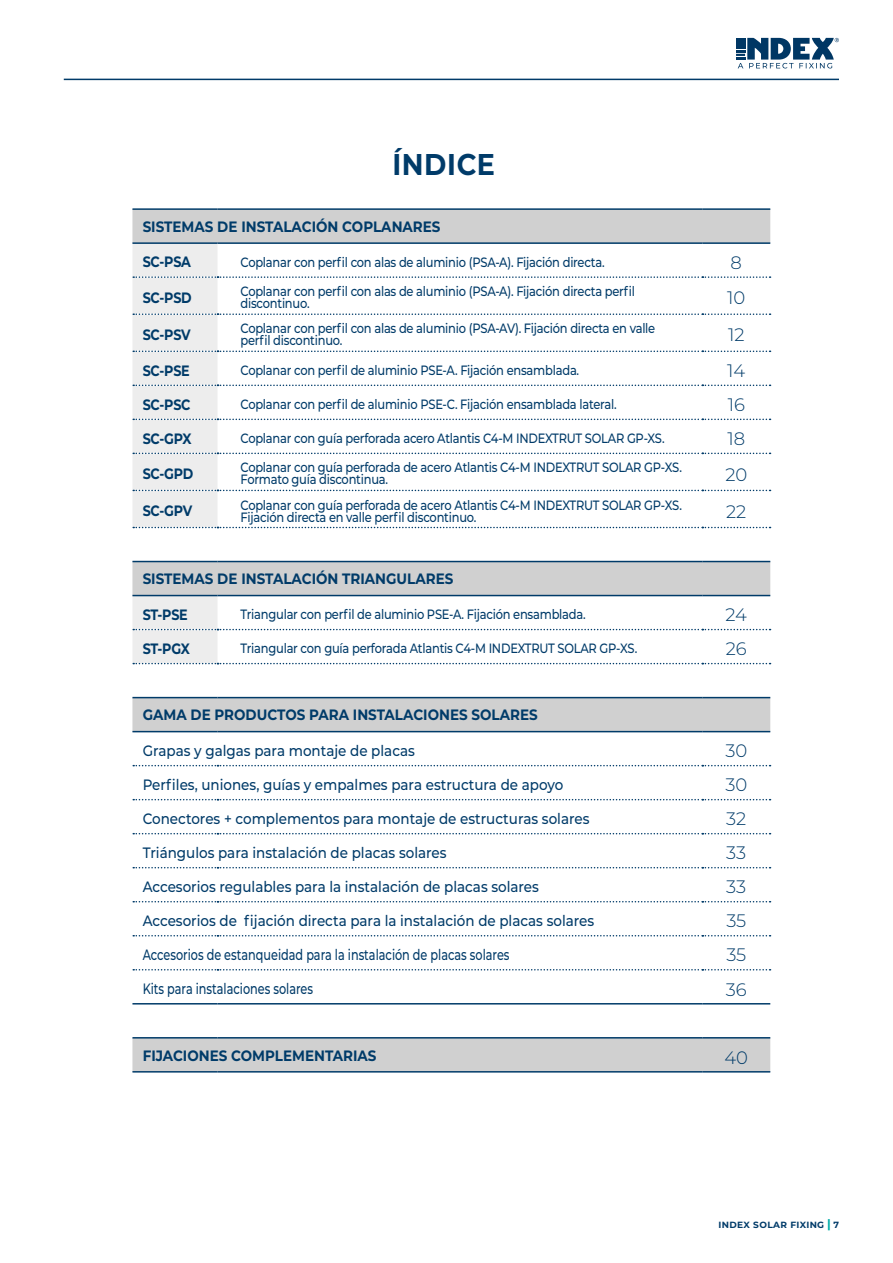
<style>
.page{position:relative;width:893px;height:1263px;background:#fff}
.page>*{position:absolute;margin:0;border:0;box-sizing:border-box;transform-origin:0 0}
.t1{font:700 30px "Montserrat";letter-spacing:.025em;color:#003b69;scale:.9 1}
.t2{font:300 18px "Montserrat";color:#003b69}
.t3{font:500 15px "Montserrat";color:#003b69;scale:.9 1}
.t4{font:700 15px "Montserrat";color:#003b69;scale:.9 1}
.t5{font:500 15px "Montserrat";color:#003b69;scale:.75 1}
.t6{font:700 15px "Montserrat";color:#003b69;scale:.85 1}
.t7{font:500 13.5px/12px "Montserrat";letter-spacing:-.02em;color:#003b69;scale:.85 1}
.t8{font:700 9px "Montserrat";letter-spacing:.04em;color:#003b69}
.s1{font-size:12px;color:#00aca9}
</style>
<div class="page">
<svg style="left:736px;top:38px;width:103px;height:30px"></svg>
<hr style="left:64px;top:79px;width:775px;height:1px;background:#003b69">
<svg style="left:132px;top:210px;width:638px;height:861px"></svg>
<hr style="left:132px;top:1003px;width:85px;height:1px;background:#003b69">
<hr style="left:217px;top:1003px;width:485px;height:1px;background:#003b69">
<hr style="left:702px;top:1003px;width:68px;height:1px;background:#003b69">
<hr style="left:132px;top:1037px;width:85px;height:1px;background:#003b69">
<hr style="left:217px;top:1037px;width:485px;height:1px;background:#003b69">
<hr style="left:702px;top:1037px;width:68px;height:1px;background:#003b69">
<hr style="left:132px;top:1071px;width:85px;height:1px;background:#003b69">
<hr style="left:217px;top:1071px;width:485px;height:1px;background:#003b69">
<hr style="left:702px;top:1071px;width:68px;height:1px;background:#003b69">
<hr style="left:132px;top:208px;width:85px;height:2px;background:#003b69">
<hr style="left:217px;top:208px;width:485px;height:2px;background:#003b69">
<hr style="left:702px;top:208px;width:68px;height:2px;background:#003b69">
<hr style="left:132px;top:242px;width:85px;height:2px;background:#003b69">
<hr style="left:217px;top:242px;width:485px;height:2px;background:#003b69">
<hr style="left:702px;top:242px;width:68px;height:2px;background:#003b69">
<hr style="left:132px;top:697px;width:85px;height:1px;background:#003b69">
<hr style="left:217px;top:697px;width:485px;height:1px;background:#003b69">
<hr style="left:702px;top:697px;width:68px;height:1px;background:#003b69">
<hr style="left:132px;top:731px;width:85px;height:1px;background:#003b69">
<hr style="left:217px;top:731px;width:485px;height:1px;background:#003b69">
<hr style="left:702px;top:731px;width:68px;height:1px;background:#003b69">
<svg style="left:133px;top:765px;width:637px;height:1px"></svg>
<svg style="left:133px;top:799px;width:637px;height:1px"></svg>
<svg style="left:133px;top:833px;width:637px;height:1px"></svg>
<svg style="left:133px;top:867px;width:637px;height:1px"></svg>
<svg style="left:133px;top:901px;width:637px;height:1px"></svg>
<svg style="left:133px;top:935px;width:637px;height:1px"></svg>
<svg style="left:133px;top:969px;width:637px;height:1px"></svg>
<svg style="left:132px;top:243px;width:638px;height:421px"></svg>
<h1 class="t1" style="left:392px;top:142px;width:116px">ÍNDICE</h1>
<p class="t4" style="left:143px;top:216px;width:332px">SISTEMAS DE INSTALACIÓN COPLANARES</p>
<p class="t6" style="left:143px;top:251px;width:58px">SC-PSA</p>
<p class="t7" style="left:240px;top:255px;width:430px">Coplanar con perfil con alas de aluminio (PSA-A). Fijación directa.</p>
<h2 class="t2" style="left:731px;top:250px;width:13px">8</h2>
<p class="t6" style="left:143px;top:287px;width:59px">SC-PSD</p>
<p class="t7" style="left:240px;top:285px;width:466px">Coplanar con perfil con alas de aluminio (PSA-A). Fijación directa perfil discontinuo.</p>
<h2 class="t2" style="left:727px;top:286px;width:20px">10</h2>
<p class="t6" style="left:143px;top:324px;width:58px">SC-PSV</p>
<p class="t7" style="left:240px;top:322px;width:489px">Coplanar con perfil con alas de aluminio (PSA-AV). Fijación directa en valle perfil discontinuo.</p>
<h2 class="t2" style="left:728px;top:323px;width:18px">12</h2>
<p class="t6" style="left:143px;top:359px;width:57px">SC-PSE</p>
<p class="t7" style="left:240px;top:363px;width:400px">Coplanar con perfil de aluminio PSE-A. Fijación ensamblada.</p>
<h2 class="t2" style="left:727px;top:358px;width:20px">14</h2>
<p class="t6" style="left:143px;top:393px;width:58px">SC-PSC</p>
<p class="t7" style="left:240px;top:397px;width:444px">Coplanar con perfil de aluminio PSE-C. Fijación ensamblada lateral.</p>
<h2 class="t2" style="left:728px;top:392px;width:19px">16</h2>
<p class="t6" style="left:143px;top:427px;width:59px">SC-GPX</p>
<p class="t7" style="left:240px;top:432px;width:501px">Coplanar con guía perforada acero Atlantis C4-M INDEXTRUT SOLAR GP-XS.</p>
<h2 class="t2" style="left:727px;top:426px;width:19px">18</h2>
<p class="t6" style="left:143px;top:463px;width:61px">SC-GPD</p>
<p class="t7" style="left:240px;top:461px;width:521px">Coplanar con guía perforada de acero Atlantis C4-M INDEXTRUT SOLAR GP-XS.<br>Formato guía discontinua.</p>
<h2 class="t2" style="left:725px;top:462px;width:23px">20</h2>
<p class="t6" style="left:143px;top:500px;width:60px">SC-GPV</p>
<p class="t7" style="left:240px;top:498px;width:521px">Coplanar con guía perforada de acero Atlantis C4-M INDEXTRUT SOLAR GP-XS.<br>Fijación directa en valle perfil discontinuo.</p>
<h2 class="t2" style="left:726px;top:499px;width:22px">22</h2>
<p class="t4" style="left:143px;top:568px;width:347px">SISTEMAS DE INSTALACIÓN TRIANGULARES</p>
<p class="t6" style="left:143px;top:604px;width:55px">ST-PSE</p>
<p class="t7" style="left:240px;top:608px;width:408px">Triangular con perfil de aluminio PSE-A. Fijación ensamblada.</p>
<h2 class="t2" style="left:726px;top:603px;width:23px">24</h2>
<p class="t6" style="left:143px;top:638px;width:57px">ST-PGX</p>
<p class="t7" style="left:240px;top:642px;width:468px">Triangular con guía perforada Atlantis C4-M INDEXTRUT SOLAR GP-XS.</p>
<h2 class="t2" style="left:726px;top:637px;width:22px">26</h2>
<p class="t4" style="left:143px;top:704px;width:440px">GAMA DE PRODUCTOS PARA INSTALACIONES SOLARES</p>
<p class="t3" style="left:143px;top:740px;width:304px">Grapas y galgas para montaje de placas</p>
<h2 class="t2" style="left:725px;top:739px;width:23px">30</h2>
<p class="t3" style="left:143px;top:774px;width:469px">Perfiles, uniones, guías y empalmes para estructura de apoyo</p>
<h2 class="t2" style="left:725px;top:773px;width:23px">30</h2>
<p class="t3" style="left:143px;top:808px;width:498px">Conectores + complementos para montaje de estructuras solares</p>
<h2 class="t2" style="left:726px;top:807px;width:22px">32</h2>
<p class="t3" style="left:143px;top:842px;width:339px">Triángulos para instalación de placas solares</p>
<h2 class="t2" style="left:726px;top:841px;width:21px">33</h2>
<p class="t3" style="left:143px;top:876px;width:442px">Accesorios regulables para la instalación de placas solares</p>
<h2 class="t2" style="left:726px;top:875px;width:21px">33</h2>
<p class="t3" style="left:143px;top:910px;width:503px">Accesorios de fijación directa para la instalación de placas solares</p>
<h2 class="t2" style="left:726px;top:909px;width:21px">35</h2>
<p class="t5" style="left:143px;top:944px;width:491px">Accesorios de estanqueidad para la instalación de placas solares</p>
<h2 class="t2" style="left:726px;top:943px;width:21px">35</h2>
<p class="t5" style="left:143px;top:978px;width:229px">Kits para instalaciones solares</p>
<h2 class="t2" style="left:726px;top:977px;width:22px">36</h2>
<p class="t4" style="left:143px;top:1044px;width:261px">FIJACIONES COMPLEMENTARIAS</p>
<h2 class="t2" style="left:724px;top:1045px;width:25px">40</h2>
<p class="t8" style="left:718px;top:1218px;width:122px">INDEX SOLAR FIXING <span class="s1">|</span> 7</p>
</div>
